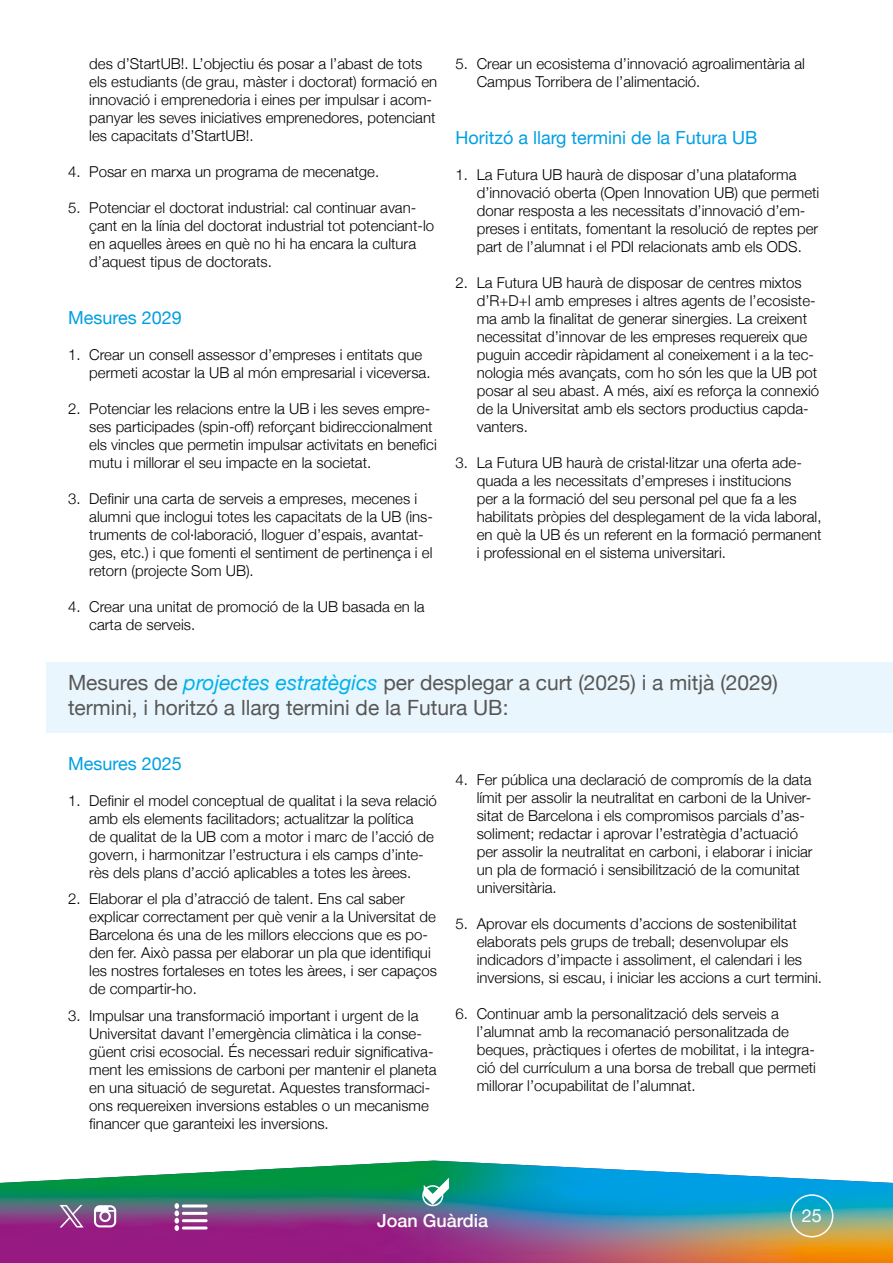
<style>
.page{position:relative;width:893px;height:1263px;background:#fff}
.page>*{position:absolute;margin:0;border:0;box-sizing:border-box;transform-origin:0 0}
.t1{font:21px/25.2px "Helvetica Neue";color:#575756}
.t2{font:18px "Helvetica Neue";color:#009fe3}
.t3{font:500 18px "Helvetica Neue";color:#fff}
.t4{font:18px "Helvetica Neue";color:#fff}
.t5{font:300 15px/18px "Helvetica Neue";color:#000}
.s1{font-style:italic;color:#00b1eb}
</style>
<div class="page">
<div style="left:47px;top:662px;width:846px;height:70px;background:#eaf6fe"></div>
<img style="left:0;top:1160px;width:893px;height:103px">
<svg style="left:422px;top:1177px;width:27px;height:29px"></svg>
<div style="left:790px;top:1194px;width:43px;height:43px;border:2px solid #fff;border-radius:50%"></div>
<svg style="left:94px;top:1205px;width:22px;height:22px"></svg>
<hr style="left:183px;top:1204px;width:23px;height:3px;background:#fff">
<hr style="left:183px;top:1212px;width:23px;height:3px;background:#fff">
<hr style="left:183px;top:1219px;width:23px;height:3px;background:#fff">
<hr style="left:183px;top:1226px;width:23px;height:3px;background:#fff">
<svg style="left:175px;top:1203px;width:4px;height:28px"></svg>
<svg style="left:60px;top:1205px;width:24px;height:22px"></svg>
<p class="t5" style="left:89px;top:54px;width:349px">des d’StartUB!. L’objectiu és posar a l’abast de tots els estudiants (de grau, màster i doctorat) formació en innovació i emprenedoria i eines per impulsar i acom&shy;panyar les seves iniciatives emprenedores, potenciant les capacitats d’StartUB!.</p>
<p class="t5" style="left:68px;top:162px;width:313px">4. Posar en marxa un programa de mecenatge.</p>
<p class="t5" style="left:89px;top:198px;width:346px;text-indent:-21px">5. Potenciar el doctorat industrial: cal continuar avan&shy;çant en la línia del doctorat industrial tot potenciant-lo en aquelles àrees en què no hi ha encara la cultura d’aquest tipus de doctorats.</p>
<p class="t2" style="left:68px;top:307px;width:115px">Mesures 2029</p>
<p class="t5" style="left:89px;top:345px;width:343px;text-indent:-21px">1. Crear un consell assessor d’empreses i entitats que permeti acostar la UB al món empresarial i viceversa.</p>
<p class="t5" style="left:89px;top:399px;width:349px;text-indent:-21px">2. Potenciar les relacions entre la UB i les seves empre&shy;ses participades (spin-off) reforçant bidireccionalment els vincles que permetin impulsar activitats en benefici mutu i millorar el seu impacte en la societat.</p>
<p class="t5" style="left:89px;top:489px;width:345px;text-indent:-21px">3. Definir una carta de serveis a empreses, mecenes i alumni que inclogui totes les capacitats de la UB (ins&shy;truments de col·laboració, lloguer d’espais, avantat&shy;ges, etc.) i que fomenti el sentiment de pertinença i el retorn (projecte Som UB).</p>
<p class="t5" style="left:89px;top:597px;width:337px;text-indent:-21px">4. Crear una unitat de promoció de la UB basada en la carta de serveis.</p>
<p class="t5" style="left:477px;top:54px;width:330px;text-indent:-21px">5. Crear un ecosistema d’innovació agroalimentària al<br>Campus Torribera de l’alimentació.</p>
<p class="t2" style="left:455px;top:127px;width:303px">Horitzó a llarg termini de la Futura UB</p>
<p class="t5" style="left:477px;top:165px;width:344px;text-indent:-21px">1. La Futura UB haurà de disposar d’una plataforma d’innovació oberta (Open Innovation UB) que permeti donar resposta a les necessitats d’innovació d’em&shy;preses i entitats, fomentant la resolució de reptes per part de l’alumnat i el PDI relacionats amb els ODS.</p>
<p class="t5" style="left:477px;top:273px;width:344px;text-indent:-21px">2. La Futura UB haurà de disposar de centres mixtos d’R+D+I amb empreses i altres agents de l’ecosiste&shy;ma amb la finalitat de generar sinergies. La creixent necessitat d’innovar de les empreses requereix que puguin accedir ràpidament al coneixement i a la tec&shy;nologia més avançats, com ho són les que la UB pot posar al seu abast. A més, així es reforça la connexió de la Universitat amb els sectors productius capda&shy;vanters.</p>
<p class="t5" style="left:477px;top:453px;width:346px;text-indent:-21px">3. La Futura UB haurà de cristal·litzar una oferta ade&shy;quada a les necessitats d’empreses i institucions<br>per a la formació del seu personal pel que fa a les habilitats pròpies del desplegament de la vida laboral, en què la UB és un referent en la formació permanent i professional en el sistema universitari.</p>
<h1 class="t1" style="left:68px;top:670px;width:711px">Mesures de <span class="s1">projectes estratègics</span> per desplegar a curt (2025) i a mitjà (2029) termini, i horitzó a llarg termini de la Futura UB:</h1>
<p class="t2" style="left:68px;top:753px;width:115px">Mesures 2025</p>
<p class="t5" style="left:89px;top:791px;width:349px;text-indent:-21px">1. Definir el model conceptual de qualitat i la seva relació amb els elements facilitadors; actualitzar la política<br>de qualitat de la UB com a motor i marc de l’acció de govern, i harmonitzar l’estructura i els camps d’inte&shy;rès dels plans d’acció aplicables a totes les àrees.</p>
<p class="t5" style="left:89px;top:890px;width:349px;text-indent:-21px">2. Elaborar el pla d’atracció de talent. Ens cal saber explicar correctament per què venir a la Universitat de Barcelona és una de les millors eleccions que es po&shy;den fer. Això passa per elaborar un pla que identifiqui les nostres fortaleses en totes les àrees, i ser capaços de compartir-ho.</p>
<p class="t5" style="left:89px;top:1006px;width:349px;text-indent:-21px">3. Impulsar una transformació important i urgent de la Universitat davant l’emergència climàtica i la conse&shy;güent crisi ecosocial. És necessari reduir significativa&shy;ment les emissions de carboni per mantenir el planeta en una situació de seguretat. Aquestes transformaci&shy;ons requereixen inversions estables o un mecanisme financer que garanteixi les inversions.</p>
<p class="t5" style="left:477px;top:770px;width:337px;text-indent:-21px">4. Fer pública una declaració de compromís de la data límit per assolir la neutralitat en carboni de la Univer&shy;sitat de Barcelona i els compromisos parcials d’as&shy;soliment; redactar i aprovar l’estratègia d’actuació per assolir la neutralitat en carboni, i elaborar i iniciar un pla de formació i sensibilització de la comunitat universitària.</p>
<p class="t5" style="left:477px;top:914px;width:347px;text-indent:-21px">5. Aprovar els documents d’accions de sostenibilitat elaborats pels grups de treball; desenvolupar els indicadors d’impacte i assoliment, el calendari i les inversions, si escau, i iniciar les accions a curt termini.</p>
<p class="t5" style="left:477px;top:1004px;width:341px;text-indent:-21px">6. Continuar amb la personalització dels serveis a l’alumnat amb la recomanació personalitzada de beques, pràctiques i ofertes de mobilitat, i la integra&shy;ció del currículum a una borsa de treball que permeti millorar l’ocupabilitat de l’alumnat.</p>
<p class="t3" style="left:377px;top:1206px;width:113px">Joan Guàrdia</p>
<p class="t4" style="left:802px;top:1205px;width:22px">25</p>
</div>
